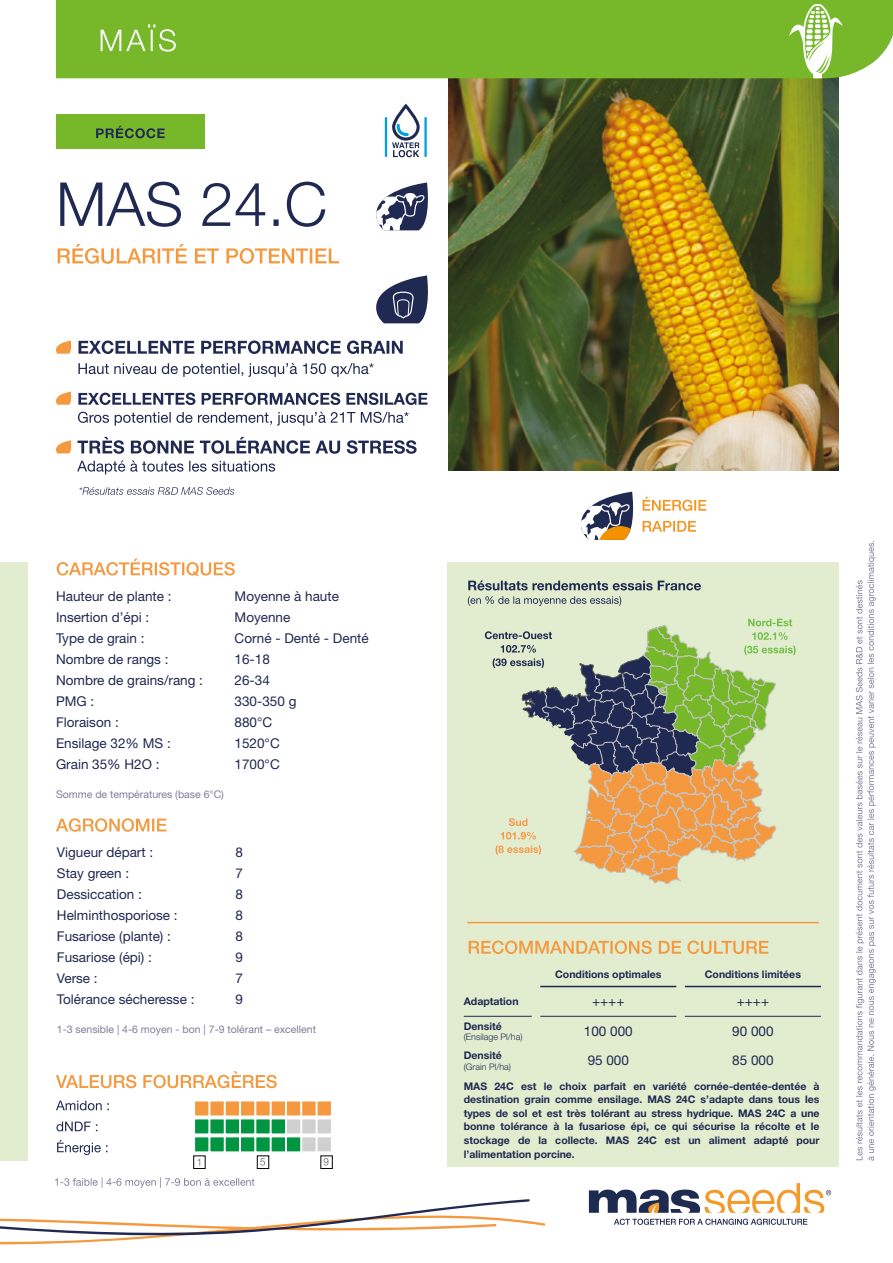
<style>
.page{position:relative;width:893px;height:1263px;background:#fff}
.page>*{position:absolute;margin:0;border:0;box-sizing:border-box;transform-origin:0 0}
.t1{font:13.5px "Helvetica Neue LT Std";color:#1f2951}
.t2{font:700 10.5px/13.5px "Helvetica Neue LT Std";color:#1f2951;text-align:justify}
.t3{font:10.5px "Helvetica Neue LT Std";color:#817c99}
.t4{font:300 9px "Helvetica Neue LT Std";color:#1f2951}
</style>
<div class="page">
<svg style="left:0;top:1199px;width:546px;height:46px"></svg>
<div style="left:447px;top:562px;width:392px;height:604px;background:#e2edd0"></div>
<img style="left:448px;top:78px;width:391px;height:392px">
<div style="left:0;top:562px;width:28px;height:599px;background:#e2edd0"></div>
<svg style="left:58px;top:244px;width:281px;height:20px"></svg>
<svg style="left:57px;top:1140px;width:50px;height:15px"></svg>
<svg style="left:56px;top:1121px;width:41px;height:10px"></svg>
<svg style="left:56px;top:1100px;width:53px;height:10px"></svg>
<svg style="left:56px;top:1071px;width:221px;height:17px"></svg>
<svg style="left:60px;top:182px;width:265px;height:45px"></svg>
<div style="left:56px;top:115px;width:149px;height:34px;background:#76b82a"></div>
<svg style="left:96px;top:126px;width:69px;height:12px"></svg>
<svg style="left:57px;top:558px;width:178px;height:18px"></svg>
<svg style="left:56px;top:818px;width:110px;height:14px"></svg>
<svg style="left:469px;top:940px;width:299px;height:14px"></svg>
<hr style="left:540px;top:986px;width:136px;height:1px;background:#1f2951">
<hr style="left:685px;top:986px;width:136px;height:1px;background:#1f2951">
<hr style="left:464px;top:1016px;width:68px;height:1px;background:#1f2951">
<hr style="left:540px;top:1016px;width:136px;height:1px;background:#1f2951">
<hr style="left:685px;top:1016px;width:136px;height:1px;background:#1f2951">
<svg style="left:468px;top:596px;width:153px;height:10px"></svg>
<svg style="left:468px;top:580px;width:233px;height:10px"></svg>
<hr style="left:467px;top:922px;width:352px;height:1px;background:#f4993f">
<svg style="left:55px;top:1177px;width:199px;height:11px"></svg>
<div style="left:257px;top:1156px;width:12px;height:12px;border:1px solid #000"></div>
<svg style="left:260px;top:1158px;width:5px;height:7px"></svg>
<svg style="left:324px;top:1158px;width:5px;height:7px"></svg>
<div style="left:56px;top:0;width:837px;height:78px;background:#76b82a"></div>
<svg style="left:789px;top:4px;width:54px;height:74px"></svg>
<svg style="left:101px;top:24px;width:75px;height:28px;background:#92c656"></svg>
<div style="left:194px;top:1100px;width:16px;height:17px;background:#f4993f;border:2px solid #fff"></div>
<div style="left:209px;top:1100px;width:16px;height:17px;background:#f4993f;border:2px solid #fff"></div>
<div style="left:224px;top:1100px;width:17px;height:17px;background:#f4993f;border:2px solid #fff"></div>
<div style="left:239px;top:1100px;width:17px;height:17px;background:#f4993f;border:2px solid #fff"></div>
<div style="left:255px;top:1100px;width:16px;height:17px;background:#f4993f;border:2px solid #fff"></div>
<div style="left:270px;top:1100px;width:16px;height:17px;background:#f4993f;border:2px solid #fff"></div>
<div style="left:194px;top:1118px;width:16px;height:17px;background:#009641;border:2px solid #fff"></div>
<div style="left:209px;top:1118px;width:16px;height:17px;background:#009641;border:2px solid #fff"></div>
<div style="left:224px;top:1118px;width:17px;height:17px;background:#009641;border:2px solid #fff"></div>
<div style="left:239px;top:1118px;width:17px;height:17px;background:#009641;border:2px solid #fff"></div>
<div style="left:255px;top:1118px;width:16px;height:17px;background:#009641;border:2px solid #fff"></div>
<div style="left:270px;top:1118px;width:16px;height:17px;background:#009641;border:2px solid #fff"></div>
<div style="left:285px;top:1118px;width:17px;height:17px;background:#d0d0d0;border:2px solid #fff"></div>
<div style="left:301px;top:1118px;width:16px;height:17px;background:#d0d0d0;border:2px solid #fff"></div>
<div style="left:316px;top:1118px;width:16px;height:17px;background:#d0d0d0;border:2px solid #fff"></div>
<div style="left:285px;top:1100px;width:17px;height:17px;background:#f4993f;border:2px solid #fff"></div>
<div style="left:301px;top:1100px;width:16px;height:17px;background:#f4993f;border:2px solid #fff"></div>
<div style="left:316px;top:1100px;width:16px;height:17px;background:#f4993f;border:2px solid #fff"></div>
<div style="left:194px;top:1136px;width:16px;height:17px;background:#009641;border:2px solid #fff"></div>
<div style="left:209px;top:1136px;width:16px;height:17px;background:#009641;border:2px solid #fff"></div>
<div style="left:224px;top:1136px;width:17px;height:17px;background:#009641;border:2px solid #fff"></div>
<div style="left:239px;top:1136px;width:17px;height:17px;background:#009641;border:2px solid #fff"></div>
<div style="left:255px;top:1136px;width:16px;height:17px;background:#009641;border:2px solid #fff"></div>
<div style="left:270px;top:1136px;width:16px;height:17px;background:#009641;border:2px solid #fff"></div>
<div style="left:285px;top:1136px;width:17px;height:17px;background:#009641;border:2px solid #fff"></div>
<div style="left:301px;top:1136px;width:16px;height:17px;background:#d0d0d0;border:2px solid #fff"></div>
<div style="left:316px;top:1136px;width:16px;height:17px;background:#d0d0d0;border:2px solid #fff"></div>
<svg style="left:485px;top:619px;width:311px;height:265px"></svg>
<svg style="left:376px;top:275px;width:52px;height:48px"></svg>
<svg style="left:581px;top:492px;width:53px;height:48px"></svg>
<svg style="left:643px;top:521px;width:53px;height:11px"></svg>
<svg style="left:643px;top:497px;width:63px;height:14px"></svg>
<svg style="left:394px;top:106px;width:24px;height:33px"></svg>
<div style="left:392px;top:104px;width:28px;height:37px;border:3px solid #1f2951;border-radius:12px"></div>
<hr style="left:385px;top:118px;width:2px;height:38px;background:#009fe3">
<hr style="left:424px;top:118px;width:3px;height:38px;background:#009fe3">
<svg style="left:392px;top:122px;width:27px;height:35px"></svg>
<svg style="left:79px;top:487px;width:155px;height:8px"></svg>
<svg style="left:856px;top:541px;width:20px;height:619px"></svg>
<svg style="left:77px;top:460px;width:198px;height:14px"></svg>
<svg style="left:78px;top:437px;width:339px;height:17px"></svg>
<svg style="left:78px;top:412px;width:331px;height:14px"></svg>
<svg style="left:78px;top:393px;width:349px;height:12px"></svg>
<svg style="left:78px;top:363px;width:296px;height:14px"></svg>
<svg style="left:79px;top:340px;width:324px;height:14px"></svg>
<svg style="left:56px;top:341px;width:16px;height:13px"></svg>
<svg style="left:56px;top:392px;width:16px;height:13px"></svg>
<svg style="left:56px;top:440px;width:16px;height:13px"></svg>
<svg style="left:376px;top:183px;width:52px;height:47px"></svg>
<img style="left:588px;top:1183px;width:244px;height:42px">
<p class="t1" style="left:56px;top:588px;width:117px">Hauteur de plante :</p>
<p class="t1" style="left:235px;top:588px;width:106px">Moyenne à haute</p>
<p class="t1" style="left:56px;top:609px;width:95px">Insertion d’épi :</p>
<p class="t1" style="left:235px;top:609px;width:57px">Moyenne</p>
<p class="t1" style="left:56px;top:630px;width:90px">Type de grain :</p>
<p class="t1" style="left:235px;top:630px;width:136px">Corné - Denté - Denté</p>
<p class="t1" style="left:56px;top:651px;width:114px">Nombre de rangs :</p>
<p class="t1" style="left:235px;top:651px;width:37px">16-18</p>
<p class="t1" style="left:56px;top:672px;width:149px">Nombre de grains/rang :</p>
<p class="t1" style="left:235px;top:672px;width:37px">26-34</p>
<p class="t1" style="left:56px;top:693px;width:40px">PMG :</p>
<p class="t1" style="left:235px;top:693px;width:63px">330-350 g</p>
<p class="t1" style="left:56px;top:714px;width:64px">Floraison :</p>
<p class="t1" style="left:235px;top:714px;width:39px">880°C</p>
<p class="t1" style="left:56px;top:735px;width:116px">Ensilage 32% MS :</p>
<p class="t1" style="left:235px;top:735px;width:47px">1520°C</p>
<p class="t1" style="left:56px;top:756px;width:105px">Grain 35% H2O :</p>
<p class="t1" style="left:235px;top:756px;width:47px">1700°C</p>
<p class="t3" style="left:56px;top:788px;width:169px">Somme de températures (base 6°C)</p>
<p class="t1" style="left:57px;top:844px;width:98px">Vigueur départ :</p>
<p class="t1" style="left:236px;top:844px;width:9px">8</p>
<p class="t1" style="left:57px;top:865px;width:74px">Stay green :</p>
<p class="t1" style="left:236px;top:865px;width:9px">7</p>
<p class="t1" style="left:57px;top:886px;width:87px">Dessiccation :</p>
<p class="t1" style="left:236px;top:886px;width:9px">8</p>
<p class="t1" style="left:57px;top:907px;width:122px">Helminthosporiose :</p>
<p class="t1" style="left:236px;top:907px;width:9px">8</p>
<p class="t1" style="left:57px;top:928px;width:116px">Fusariose (plante) :</p>
<p class="t1" style="left:236px;top:928px;width:9px">8</p>
<p class="t1" style="left:57px;top:949px;width:96px">Fusariose (épi) :</p>
<p class="t1" style="left:236px;top:949px;width:9px">9</p>
<p class="t1" style="left:57px;top:970px;width:42px">Verse :</p>
<p class="t1" style="left:236px;top:970px;width:9px">7</p>
<p class="t1" style="left:57px;top:991px;width:139px">Tolérance sécheresse :</p>
<p class="t1" style="left:236px;top:991px;width:9px">9</p>
<p class="t3" style="left:57px;top:1023px;width:261px">1-3 sensible | 4-6 moyen - bon | 7-9 tolérant – excellent</p>
<p class="t2" style="left:555px;top:967px;width:108px">Conditions optimales</p>
<p class="t2" style="left:705px;top:967px;width:98px">Conditions limitées</p>
<p class="t2" style="left:464px;top:994px;width:56px">Adaptation</p>
<p class="t1" style="left:592px;top:993px;width:34px">++++</p>
<p class="t1" style="left:737px;top:993px;width:34px">++++</p>
<p class="t2" style="left:464px;top:1019px;width:40px">Densité</p>
<p class="t4" style="left:464px;top:1031px;width:60px">(Ensilage Pl/ha)</p>
<p class="t1" style="left:584px;top:1023px;width:50px">100 000</p>
<p class="t1" style="left:732px;top:1023px;width:43px">90 000</p>
<p class="t2" style="left:464px;top:1048px;width:40px">Densité</p>
<p class="t4" style="left:464px;top:1061px;width:49px">(Grain Pl/ha)</p>
<p class="t1" style="left:588px;top:1052px;width:43px">95 000</p>
<p class="t1" style="left:732px;top:1052px;width:43px">85 000</p>
<p class="t2" style="left:464px;top:1079px;width:357px">MAS 24C est le choix parfait en variété cornée-dentée-dentée à destination grain comme ensilage. MAS 24C s’adapte dans tous les types de sol et est très tolérant au stress hydrique. MAS 24C a une bonne tolérance à la fusariose épi, ce qui sécurise la récolte et le stockage de la collecte. MAS 24C est un aliment adapté pour l’alimentation porcine.</p>
</div>
